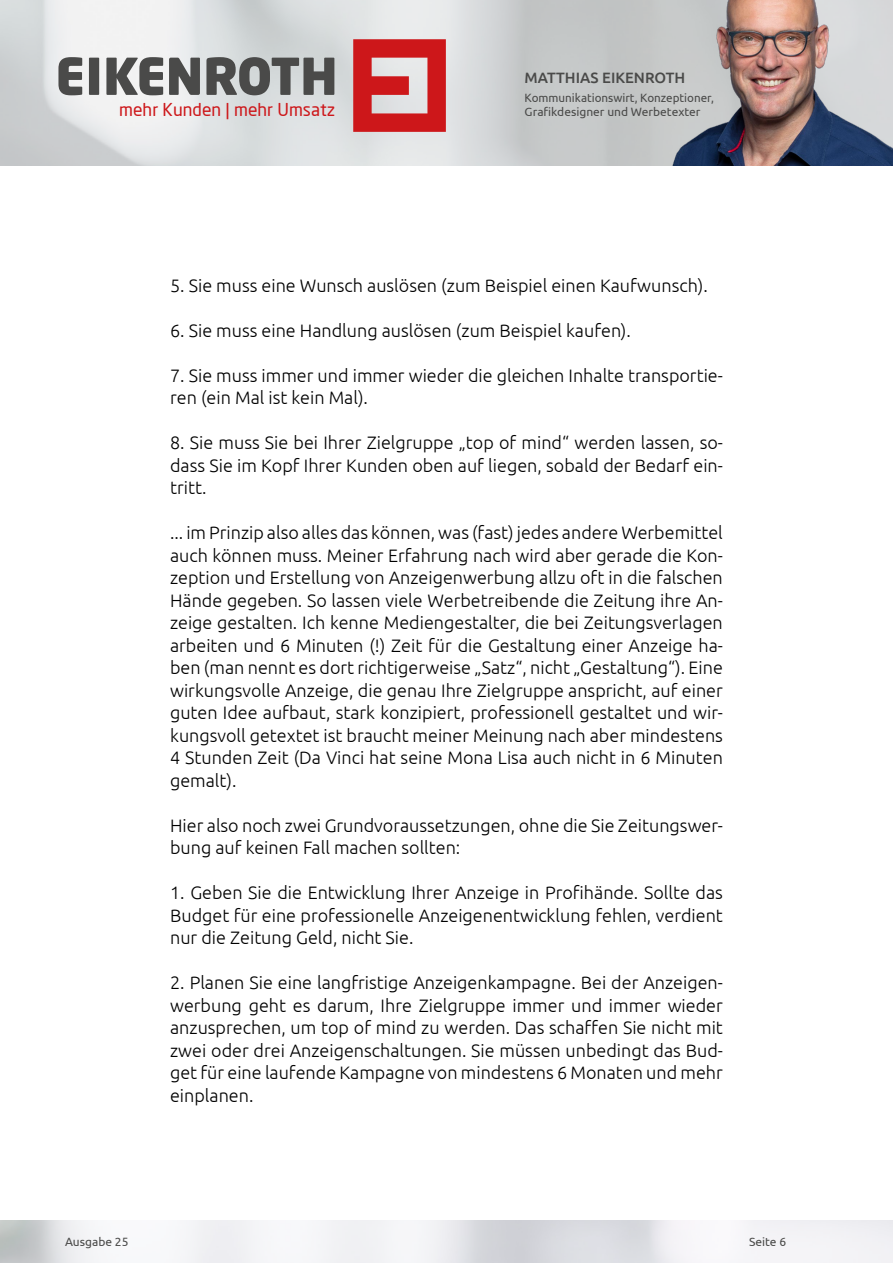
<style>
.page{position:relative;width:893px;height:1263px;background:#fff}
.page>*{position:absolute;margin:0;border:0;box-sizing:border-box;transform-origin:0 0}
.t1{font:300 18px/22.5px "Ubuntu";color:#000;text-align:justify}
.t2{font:17.4px "Neo Sans";color:#cd171a}
.t3{font:500 15px "Ubuntu";color:#4a4a49}
.t4{font:12px "Ubuntu";color:#4a4a49}
</style>
<div class="page">
<svg style="left:0;top:0;width:627px;height:166px"></svg>
<img style="left:627px;top:0;width:266px;height:166px">
<svg style="left:353px;top:39px;width:93px;height:93px"></svg>
<svg style="left:58px;top:57px;width:24px;height:38px"></svg>
<svg style="left:89px;top:58px;width:10px;height:37px"></svg>
<svg style="left:106px;top:57px;width:57px;height:38px"></svg>
<svg style="left:169px;top:58px;width:31px;height:37px"></svg>
<svg style="left:206px;top:57px;width:128px;height:38px"></svg>
<p class="t3" style="left:525px;top:68px;width:162px">MATTHIAS EIKENROTH</p>
<p class="t4" style="left:525px;top:90px;width:191px">Kommunikationswirt, Konzeptioner,</p>
<p class="t2" style="left:119px;top:99px;width:217px">mehr Kunden | mehr Umsatz</p>
<p class="t4" style="left:525px;top:104px;width:177px">Grafikdesigner und Werbetexter</p>
<p class="t1" style="left:170px;top:273px;width:539px">5. Sie muss eine Wunsch auslösen (zum Beispiel einen Kaufwunsch).</p>
<p class="t1" style="left:170px;top:318px;width:462px">6. Sie muss eine Handlung auslösen (zum Beispiel kaufen).</p>
<p class="t1" style="left:170px;top:363px;width:554px">7. Sie muss immer und immer wieder die gleichen Inhalte transportie&shy;ren (ein Mal ist kein Mal).</p>
<p class="t1" style="left:170px;top:431px;width:554px">8. Sie muss Sie bei Ihrer Zielgruppe „top of mind“ werden lassen, so&shy;dass Sie im Kopf Ihrer Kunden oben auf liegen, sobald der Bedarf ein&shy;tritt.</p>
<p class="t1" style="left:170px;top:521px;width:554px">... im Prinzip also alles das können, was (fast) jedes andere Werbemittel auch können muss. Meiner Erfahrung nach wird aber gerade die Kon&shy;zeption und Erstellung von Anzeigenwerbung allzu oft in die falschen Hände gegeben. So lassen viele Werbetreibende die Zeitung ihre An&shy;zeige gestalten. Ich kenne Mediengestalter, die bei Zeitungsverlagen arbeiten und 6 Minuten (!) Zeit für die Gestaltung einer Anzeige ha&shy;ben (man nennt es dort richtigerweise „Satz“, nicht „Gestaltung“). Eine wirkungsvolle Anzeige, die genau Ihre Zielgruppe anspricht, auf einer guten Idee aufbaut, stark konzipiert, professionell gestaltet und wir&shy;kungsvoll getextet ist braucht meiner Meinung nach aber mindestens 4 Stunden Zeit (Da Vinci hat seine Mona Lisa auch nicht in 6 Minuten gemalt).</p>
<p class="t1" style="left:170px;top:813px;width:554px">Hier also noch zwei Grundvoraussetzungen, ohne die Sie Zeitungswer&shy;bung auf keinen Fall machen sollten:</p>
<p class="t1" style="left:170px;top:881px;width:554px">1. Geben Sie die Entwicklung Ihrer Anzeige in Profihände. Sollte das Budget für eine professionelle Anzeigenentwicklung fehlen, verdient nur die Zeitung Geld, nicht Sie.</p>
<p class="t1" style="left:170px;top:971px;width:554px">2. Planen Sie eine langfristige Anzeigenkampagne. Bei der Anzeigen&shy;werbung geht es darum, Ihre Zielgruppe immer und immer wieder anzusprechen, um top of mind zu werden. Das schaffen Sie nicht mit zwei oder drei Anzeigenschaltungen. Sie müssen unbedingt das Bud&shy;get für eine laufende Kampagne von mindestens 6 Monaten und mehr einplanen.</p>
<p class="t4" style="left:65px;top:1234px;width:65px">Ausgabe 25</p>
<p class="t4" style="left:749px;top:1234px;width:39px">Seite 6</p>
</div>
